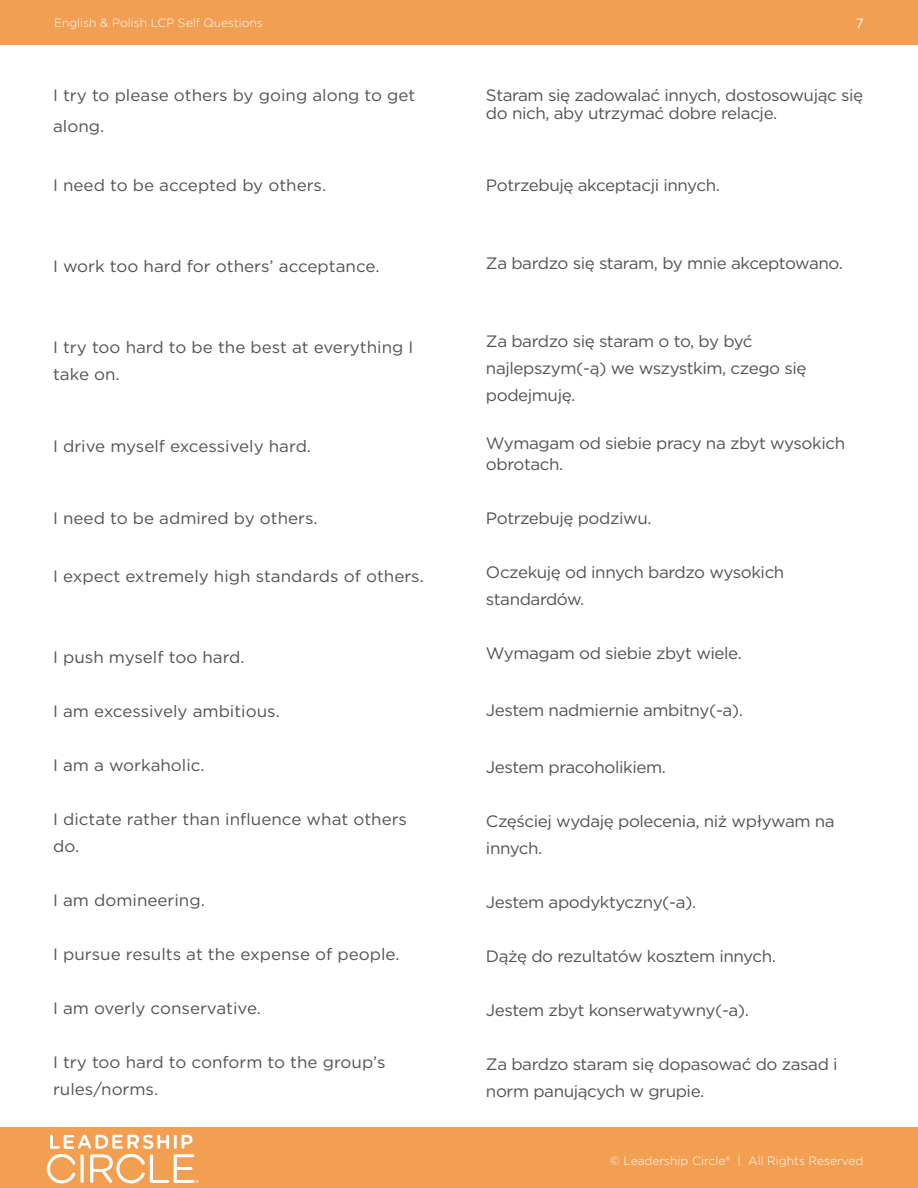
<style>
.page{position:relative;width:918px;height:1188px;background:#fff}
.page>*{position:absolute;margin:0;border:0;box-sizing:border-box;transform-origin:0 0}
.paragraph_body{font:16.5px/27px "Gotham";letter-spacing:-.025em;color:#535353}
.paragraph_body-2{font:16.5px/27px "Gotham";color:#535353}
.t1{font:13.5px "Gotham";color:#fff}
.t2{font:300 12px "Gotham";color:#feffff}
</style>
<div class="page">
<div style="left:0;top:1128px;width:918px;height:60px;background:#f29f52"></div>
<div style="left:0;top:0;width:918px;height:44px;background:#f19f52"></div>
<svg style="left:47px;top:1135px;width:151px;height:48px"></svg>
<p class="t2" style="left:54px;top:15px;width:210px">English &amp; Polish LCP Self Questions</p>
<p class="t1" style="left:856px;top:15px;width:10px">7</p>
<p class="paragraph_body-2" style="left:53px;top:79px;width:364px;line-height:31.5px">I try to please others by going along to get along.</p>
<p class="paragraph_body-2" style="left:53px;top:171px;width:275px">I need to be accepted by others.</p>
<p class="paragraph_body-2" style="left:53px;top:252px;width:328px">I work too hard for others’ acceptance.</p>
<p class="paragraph_body-2" style="left:53px;top:333px;width:362px">I try too hard to be the best at everything I take on.</p>
<p class="paragraph_body-2" style="left:53px;top:432px;width:260px">I drive myself excessively hard.</p>
<p class="paragraph_body-2" style="left:53px;top:504px;width:266px">I need to be admired by others.</p>
<p class="paragraph_body-2" style="left:53px;top:563px;width:372px">I expect extremely high standards of others.</p>
<p class="paragraph_body-2" style="left:53px;top:644px;width:193px">I push myself too hard.</p>
<p class="paragraph_body-2" style="left:53px;top:698px;width:228px">I am excessively ambitious.</p>
<p class="paragraph_body-2" style="left:53px;top:752px;width:153px">I am a workaholic.</p>
<p class="paragraph_body-2" style="left:53px;top:806px;width:356px">I dictate rather than influence what others do.</p>
<p class="paragraph_body-2" style="left:53px;top:887px;width:153px">I am domineering.</p>
<p class="paragraph_body-2" style="left:53px;top:941px;width:348px">I pursue results at the expense of people.</p>
<p class="paragraph_body-2" style="left:53px;top:995px;width:210px">I am overly conservative.</p>
<p class="paragraph_body-2" style="left:53px;top:1049px;width:334px">I try too hard to conform to the group’s rules/norms.</p>
<p class="paragraph_body" style="left:486px;top:86px;width:379px;line-height:18px">Staram się zadowalać innych, dostosowując się do nich, aby utrzymać dobre relacje.</p>
<p class="paragraph_body" style="left:486px;top:171px;width:235px">Potrzebuję akceptacji innych.</p>
<p class="paragraph_body" style="left:486px;top:249px;width:358px">Za bardzo się staram, by mnie akceptowano.</p>
<p class="paragraph_body" style="left:486px;top:327px;width:322px">Za bardzo się staram o to, by być najlepszym(-ą) we wszystkim, czego się podejmuję.</p>
<p class="paragraph_body" style="left:486px;top:432px;width:361px;line-height:21px">Wymagam od siebie pracy na zbyt wysokich obrotach.</p>
<p class="paragraph_body" style="left:486px;top:504px;width:167px">Potrzebuję podziwu.</p>
<p class="paragraph_body" style="left:486px;top:558px;width:300px">Oczekuję od innych bardzo wysokich standardów.</p>
<p class="paragraph_body" style="left:486px;top:639px;width:257px">Wymagam od siebie zbyt wiele.</p>
<p class="paragraph_body" style="left:486px;top:696px;width:259px">Jestem nadmiernie ambitny(-a).</p>
<p class="paragraph_body" style="left:486px;top:753px;width:181px">Jestem pracoholikiem.</p>
<p class="paragraph_body" style="left:486px;top:807px;width:350px">Częściej wydaję polecenia, niż wpływam na innych.</p>
<p class="paragraph_body" style="left:486px;top:888px;width:212px">Jestem apodyktyczny(-a).</p>
<p class="paragraph_body" style="left:486px;top:942px;width:291px">Dążę do rezultatów kosztem innych.</p>
<p class="paragraph_body" style="left:486px;top:996px;width:265px">Jestem zbyt konserwatywny(-a).</p>
<p class="paragraph_body" style="left:486px;top:1050px;width:353px">Za bardzo staram się dopasować do zasad i norm panujących w grupie.</p>
<p class="t2" style="left:610px;top:1153px;width:255px">© Leadership Circle® | All Rights Reserved</p>
</div>
